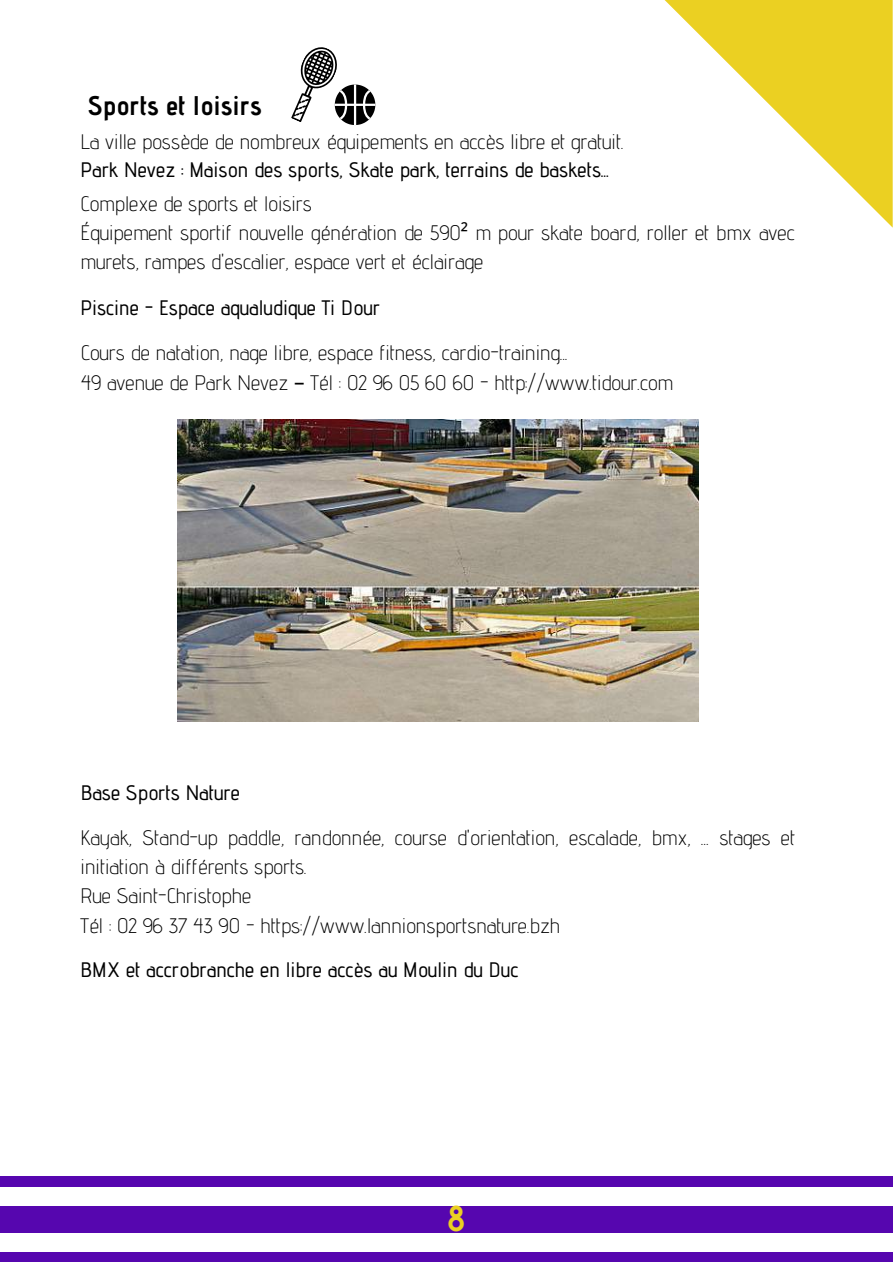
<style>
.page{position:relative;width:893px;height:1264px;background:#fff}
.page>*{position:absolute;margin:0;border:0;box-sizing:border-box;transform-origin:0 0}
.t1{font:700 36px "Advent Pro";color:#ebd022}
.t2{font:700 27px "Advent Pro";color:#000}
.t3{font:300 21px/29.2px "Advent Pro";color:#000}
.t4{font:500 21px "Advent Pro";color:#000}
.s1{font-family:"Noto Sans";font-weight:400}
.s2{font-family:"Noto Sans Gurmukhi";font-weight:400}
</style>
<div class="page">
<svg style="left:664px;top:0;width:228px;height:227px"></svg>
<div style="left:0;top:1176px;width:892px;height:10px;background:#5606af"></div>
<div style="left:0;top:1251px;width:892px;height:11px;background:#5606af"></div>
<div style="left:0;top:1206px;width:892px;height:26px;background:#5606af"></div>
<svg style="left:291px;top:47px;width:84px;height:78px"></svg>
<img style="left:178px;top:420px;width:520px;height:301px">
<p class="t2" style="left:88px;top:89px;width:175px">Sports et loisirs</p>
<p class="t3" style="left:81px;top:127px;width:544px">La ville possède de nombreux équipements en accès libre et gratuit.</p>
<p class="t4" style="left:81px;top:156px;width:530px">Park Nevez : Maison des sports, Skate park, terrains de baskets...</p>
<p class="t3" style="left:81px;top:188px;width:715px">Complexe de sports et loisirs<br>Équipement sportif nouvelle génération de 590<span class="s1">²</span> m pour skate board, roller et bmx avec murets, rampes d'escalier, espace vert et éclairage</p>
<p class="t4" style="left:81px;top:295px;width:301px">Piscine - Espace aqualudique Ti Dour</p>
<p class="t3" style="left:81px;top:338px;width:593px">Cours de natation, nage libre, espace fitness, cardio-training...<br>49 avenue de Park Nevez <span class="s2">–</span> Tél : 02 96 05 60 60 - http://www.tidour.com</p>
<p class="t4" style="left:81px;top:779px;width:160px">Base Sports Nature</p>
<p class="t3" style="left:81px;top:822px;width:716px">Kayak, Stand-up paddle, randonnée, course d'orientation, escalade, bmx, ... stages et initiation à différents sports.<br>Rue Saint-Christophe<br>Tél : 02 96 37 43 90 - https://www.lannionsportsnature.bzh</p>
<p class="t4" style="left:81px;top:956px;width:439px">BMX et accrobranche en libre accès au Moulin du Duc</p>
<h1 class="t1" style="left:448px;top:1196px;width:18px">8</h1>
</div>
